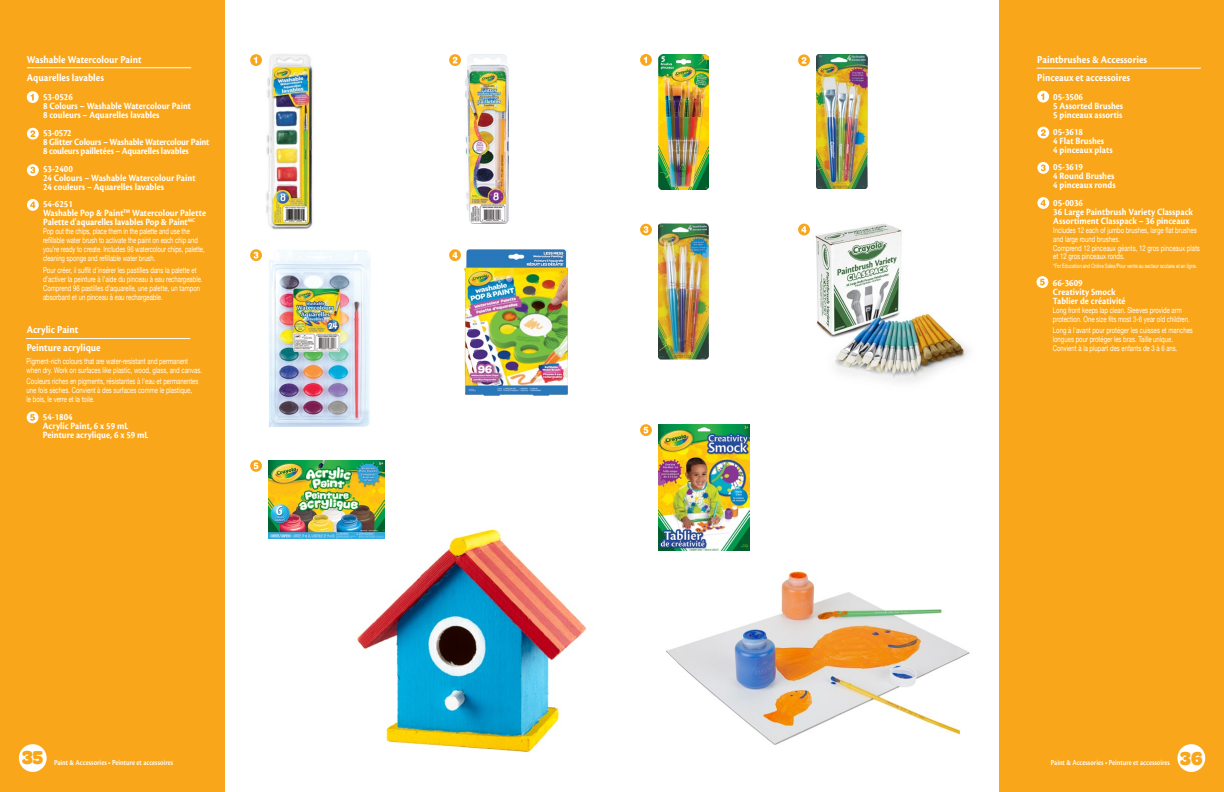
<style>
.page{position:relative;width:1224px;height:792px;background:#fff}
.page>*{position:absolute;margin:0;border:0;box-sizing:border-box;transform-origin:0 0}
.t1{font:900 20px "Omnes";color:#faa61a;scale:.9 1}
.t2{font:700 11px "Cronos Pro";color:#fff;scale:.9 1}
.t3{font:700 10px/9px "Cronos Pro";color:#fff;scale:.9 1}
.t4{font:700 10px "Cronos Pro";letter-spacing:-.02em;color:#fff;scale:.9 1}
.t5{font:700 9.9px "Cronos Pro";letter-spacing:.005em;color:#fff;scale:.91 1}
.t6{font:8px/9px "Helvetica Neue";color:#fff;scale:.75 1}
.t7{font:600 8px "Cronos Pro";color:#fff;scale:.85 1}
.t8{font:7.9px/9px "Helvetica Neue";color:#fff;scale:.76 1}
.t9{font:6px "Helvetica Neue";letter-spacing:-.02em;color:#fff;scale:.75 1}
</style>
<div class="page">
<div style="left:999px;top:0;width:225px;height:792px;background:#faa61a"></div>
<div style="left:0;top:0;width:224px;height:792px;background:#faa61a"></div>
<div style="left:19px;top:744px;width:28px;height:28px;background:#fff;border-radius:50%"></div>
<div style="left:1177px;top:744px;width:28px;height:28px;background:#fff;border-radius:50%"></div>
<hr style="left:1037px;top:68px;width:164px;height:1px;background:#fff">
<svg style="left:1037px;top:91px;width:12px;height:12px"></svg>
<svg style="left:1041px;top:93px;width:3px;height:7px"></svg>
<div style="left:1037px;top:127px;width:12px;height:11px;background:#fff;border-radius:50%"></div>
<svg style="left:1041px;top:129px;width:5px;height:7px"></svg>
<svg style="left:1037px;top:162px;width:12px;height:12px"></svg>
<svg style="left:1041px;top:165px;width:5px;height:6px"></svg>
<svg style="left:1037px;top:197px;width:12px;height:12px"></svg>
<svg style="left:1041px;top:200px;width:5px;height:6px"></svg>
<div style="left:1037px;top:276px;width:11px;height:12px;background:#fff;border-radius:50%"></div>
<svg style="left:1040px;top:279px;width:5px;height:6px"></svg>
<img style="left:658px;top:545px;width:312px;height:200px">
<img style="left:815px;top:224px;width:154px;height:158px">
<img style="left:658px;top:424px;width:91px;height:126px">
<img style="left:658px;top:54px;width:51px;height:136px">
<img style="left:816px;top:54px;width:51px;height:135px">
<img style="left:658px;top:224px;width:51px;height:135px">
<svg style="left:640px;top:54px;width:12px;height:12px"></svg>
<svg style="left:644px;top:57px;width:3px;height:6px"></svg>
<svg style="left:798px;top:54px;width:12px;height:12px"></svg>
<svg style="left:802px;top:57px;width:5px;height:7px"></svg>
<svg style="left:640px;top:224px;width:12px;height:12px"></svg>
<svg style="left:644px;top:226px;width:4px;height:7px"></svg>
<div style="left:798px;top:224px;width:12px;height:11px;background:#faa61a;border-radius:50%"></div>
<svg style="left:801px;top:226px;width:6px;height:7px"></svg>
<svg style="left:640px;top:424px;width:12px;height:12px"></svg>
<svg style="left:644px;top:427px;width:4px;height:6px"></svg>
<svg style="left:27px;top:91px;width:12px;height:12px"></svg>
<svg style="left:31px;top:94px;width:3px;height:7px"></svg>
<svg style="left:27px;top:128px;width:12px;height:12px"></svg>
<svg style="left:30px;top:130px;width:5px;height:7px"></svg>
<svg style="left:27px;top:164px;width:12px;height:12px"></svg>
<svg style="left:30px;top:167px;width:5px;height:7px"></svg>
<svg style="left:27px;top:199px;width:12px;height:12px"></svg>
<svg style="left:30px;top:201px;width:5px;height:7px"></svg>
<hr style="left:27px;top:67px;width:164px;height:1px;background:#fff">
<hr style="left:26px;top:338px;width:164px;height:1px;background:#fff">
<div style="left:27px;top:412px;width:12px;height:11px;background:#fff;border-radius:50%"></div>
<svg style="left:30px;top:414px;width:5px;height:7px"></svg>
<img style="left:357px;top:529px;width:230px;height:223px">
<img style="left:268px;top:460px;width:117px;height:79px">
<svg style="left:250px;top:54px;width:12px;height:12px"></svg>
<svg style="left:254px;top:57px;width:3px;height:6px"></svg>
<svg style="left:449px;top:54px;width:12px;height:12px"></svg>
<svg style="left:453px;top:57px;width:5px;height:6px"></svg>
<svg style="left:250px;top:249px;width:12px;height:12px"></svg>
<svg style="left:254px;top:252px;width:4px;height:7px"></svg>
<svg style="left:449px;top:249px;width:12px;height:12px"></svg>
<svg style="left:452px;top:252px;width:6px;height:7px"></svg>
<svg style="left:250px;top:460px;width:12px;height:12px"></svg>
<svg style="left:254px;top:463px;width:4px;height:6px"></svg>
<img style="left:266px;top:54px;width:47px;height:176px">
<img style="left:269px;top:250px;width:102px;height:177px">
<img style="left:465px;top:249px;width:103px;height:147px">
<img style="left:466px;top:54px;width:43px;height:169px">
<p class="t2" style="left:27px;top:53px;width:129px">Washable Watercolour Paint</p>
<p class="t2" style="left:27px;top:72px;width:87px">Aquarelles lavables</p>
<p class="t3" style="left:43px;top:92px;width:35px">53-0526</p>
<p class="t3" style="left:43px;top:101px;width:166px">8 Colours – Washable Watercolour Paint</p>
<p class="t3" style="left:43px;top:110px;width:131px">8 couleurs – Aquarelles lavables</p>
<p class="t3" style="left:43px;top:129px;width:33px">53-0572</p>
<p class="t4" style="left:43px;top:136px;width:186px">8 Glitter Colours – Washable Watercolour Paint</p>
<p class="t3" style="left:43px;top:147px;width:164px">8 couleurs pailletées – Aquarelles lavables</p>
<p class="t3" style="left:43px;top:165px;width:35px">53-2400</p>
<p class="t3" style="left:43px;top:174px;width:171px">24 Colours – Washable Watercolour Paint</p>
<p class="t3" style="left:43px;top:183px;width:136px">24 couleurs – Aquarelles lavables</p>
<p class="t3" style="left:43px;top:200px;width:35px">54-6251</p>
<p class="t3" style="left:43px;top:209px;width:183px">Washable Pop &amp; Paint<sup>TM</sup> Watercolour Palette</p>
<p class="t3" style="left:43px;top:218px;width:170px">Palette d'aquarelles lavables Pop &amp; Paint<sup>MC</sup></p>
<p class="t6" style="left:43px;top:228px;width:217px">Pop out the chips, place them in the palette and use the refillable water brush to activate the paint on each chip and you’re ready to create. Includes 96 watercolour chips, palette, cleaning sponge and refillable water brush.</p>
<p class="t6" style="left:43px;top:266px;width:214px">Pour créer, il suffit d’insérer les pastilles dans la palette et d’activer la peinture à l’aide du pinceau à eau rechargeable.<br>Comprend 96 pastilles d’aquarelle, une palette, un tampon absorbant et un pinceau à eau rechargeable.</p>
<p class="t2" style="left:27px;top:323px;width:59px">Acrylic Paint</p>
<p class="t2" style="left:27px;top:342px;width:84px">Peinture acrylique</p>
<p class="t6" style="left:27px;top:357px;width:236px">Pigment-rich colours that are water-resistant and permanent when dry. Work on surfaces like plastic, wood, glass, and canvas.</p>
<p class="t6" style="left:27px;top:377px;width:231px">Couleurs riches en pigments, résistantes à l'eau et permanentes une fois sèches. Convient à des surfaces comme le plastique, le bois, le verre et la toile.</p>
<p class="t3" style="left:43px;top:413px;width:35px">54-1804</p>
<p class="t3" style="left:43px;top:422px;width:97px">Acrylic Paint, 6 x 59 mL</p>
<p class="t3" style="left:43px;top:431px;width:119px">Peinture acrylique, 6 x 59 mL</p>
<p class="t2" style="left:1037px;top:53px;width:124px">Paintbrushes &amp; Accessories</p>
<p class="t2" style="left:1037px;top:72px;width:105px">Pinceaux et accessoires</p>
<p class="t3" style="left:1053px;top:92px;width:35px">05-3506</p>
<p class="t3" style="left:1053px;top:101px;width:79px">5 Assorted Brushes</p>
<p class="t3" style="left:1053px;top:110px;width:79px">5 pinceaux assortis</p>
<p class="t3" style="left:1053px;top:128px;width:35px">05-3618</p>
<p class="t3" style="left:1053px;top:137px;width:58px">4 Flat Brushes</p>
<p class="t3" style="left:1053px;top:146px;width:68px">4 pinceaux plats</p>
<p class="t3" style="left:1053px;top:163px;width:35px">05-3619</p>
<p class="t3" style="left:1053px;top:172px;width:70px">4 Round Brushes</p>
<p class="t3" style="left:1053px;top:181px;width:71px">4 pinceaux ronds</p>
<p class="t3" style="left:1053px;top:198px;width:35px">05-0036</p>
<p class="t3" style="left:1053px;top:207px;width:157px">36 Large Paintbrush Variety Classpack<br>Assortiment Classpack – 36 pinceaux</p>
<p class="t6" style="left:1053px;top:226px;width:193px">Includes 12 each of jumbo brushes, large flat brushes and large round brushes.</p>
<p class="t6" style="left:1053px;top:245px;width:197px;line-height:8px">Comprend 12 pinceaux géants, 12 gros pinceaux plats et 12 gros pinceaux ronds.</p>
<p class="t9" style="left:1053px;top:262px;width:193px">*For Education and Online Sales/Pour vente au secteur scolaire et en ligne.</p>
<p class="t3" style="left:1053px;top:278px;width:35px">66-3609</p>
<p class="t5" style="left:1053px;top:286px;width:70px">Creativity Smock</p>
<p class="t5" style="left:1053px;top:295px;width:82px">Tablier de créativité</p>
<p class="t6" style="left:1053px;top:306px;width:184px">Long front keeps lap clean. Sleeves provide arm protection. One size fits most 3-6 year old children.</p>
<p class="t8" style="left:1053px;top:326px;width:186px">Long à l'avant pour protéger les cuisses et manches longues pour protéger les bras. Taille unique.<br>Convient à la plupart des enfants de 3 à 6 ans.</p>
<h1 class="t1" style="left:22px;top:742px;width:25px">35</h1>
<p class="t7" style="left:54px;top:758px;width:142px">Paint &amp; Accessories • Peinture et accessoires</p>
<p class="t7" style="left:1051px;top:758px;width:142px">Paint &amp; Accessories • Peinture et accessoires</p>
<h1 class="t1" style="left:1180px;top:743px;width:26px">36</h1>
</div>
